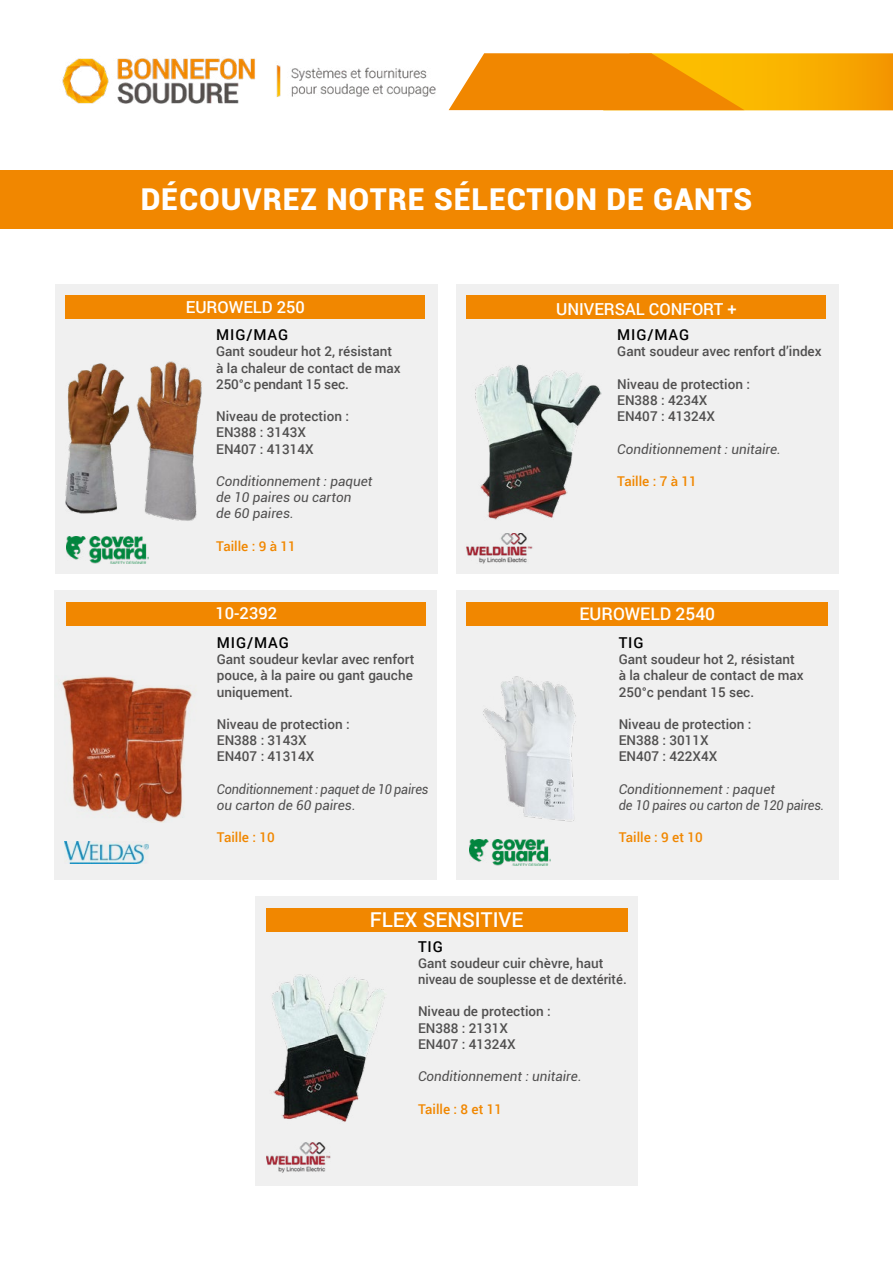
<style>
.page{position:relative;width:893px;height:1263px;background:#fff}
.page>*{position:absolute;margin:0;border:0;box-sizing:border-box;transform-origin:0 0}
.t1{font:900 30.15px "Roboto";letter-spacing:.03em;color:#fff}
.t2{font:500 20.4px "Roboto";color:#fff}
.t3{font:500 17.4px "Roboto";color:#fff}
.t4{font:500 16.5px "Roboto";color:#fff}
.t5{font:500 15px "Roboto";letter-spacing:.06em;color:#000}
.t6{font:500 13.5px/16.2px "Roboto";color:#504f4f}
.t7{font:italic 13.5px/16.2px "Roboto";color:#504f4f}
.t8{font:500 13.5px "Roboto";color:#f18700}
.t9{font:italic 13.5px/16.2px "Roboto";color:#504f4f;scale:.94 1}
</style>
<div class="page">
<img style="left:62px;top:58px;width:374px;height:46px">
<svg style="left:449px;top:53px;width:444px;height:57px;background:#f59e0c"></svg>
<div style="left:55px;top:284px;width:383px;height:290px;background:#f0f0f0"></div>
<img style="left:65px;top:361px;width:137px;height:160px">
<img style="left:67px;top:537px;width:81px;height:26px">
<div style="left:65px;top:295px;width:360px;height:24px;background:#f18700"></div>
<div style="left:456px;top:590px;width:383px;height:290px;background:#f0f0f0"></div>
<img style="left:483px;top:676px;width:93px;height:145px">
<img style="left:469px;top:839px;width:82px;height:27px">
<div style="left:466px;top:602px;width:362px;height:24px;background:#f18700"></div>
<div style="left:255px;top:896px;width:383px;height:290px;background:#f0f0f0"></div>
<img style="left:272px;top:974px;width:113px;height:148px">
<img style="left:266px;top:1142px;width:65px;height:31px">
<div style="left:266px;top:908px;width:361px;height:23px;background:#f18700"></div>
<div style="left:54px;top:590px;width:383px;height:290px;background:#f0f0f0"></div>
<img style="left:62px;top:676px;width:130px;height:146px">
<img style="left:65px;top:841px;width:84px;height:22px">
<div style="left:66px;top:602px;width:360px;height:24px;background:#f18700"></div>
<div style="left:456px;top:284px;width:383px;height:290px;background:#f0f0f0"></div>
<img style="left:475px;top:365px;width:127px;height:155px">
<img style="left:466px;top:533px;width:67px;height:30px">
<div style="left:466px;top:295px;width:360px;height:24px;background:#f18700"></div>
<div style="left:0;top:171px;width:893px;height:58px;background:#f18700"></div>
<h1 class="t1" style="left:141px;top:178px;width:613px">DÉCOUVREZ NOTRE SÉLECTION DE GANTS</h1>
<p class="t4" style="left:186px;top:295px;width:121px">EUROWELD 250</p>
<p class="t5" style="left:216px;top:324px;width:74px">MIG/MAG</p>
<p class="t6" style="left:216px;top:343px;width:186px">Gant soudeur hot 2, résistant à la chaleur de contact de max<br>250°c pendant 15 sec.</p>
<p class="t6" style="left:216px;top:408px;width:134px">Niveau de protection :<br>EN388 : 3143X<br>EN407 : 41314X</p>
<p class="t7" style="left:216px;top:472px;width:158px">Conditionnement : paquet de 10 paires ou carton<br>de 60 paires.</p>
<p class="t8" style="left:216px;top:536px;width:81px">Taille : 9 à 11</p>
<p class="t4" style="left:215px;top:602px;width:63px">10-2392</p>
<p class="t5" style="left:217px;top:632px;width:74px">MIG/MAG</p>
<p class="t6" style="left:217px;top:651px;width:199px">Gant soudeur kevlar avec renfort pouce, à la paire ou gant gauche uniquement.</p>
<p class="t6" style="left:217px;top:715px;width:134px">Niveau de protection :<br>EN388 : 3143X<br>EN407 : 41314X</p>
<p class="t9" style="left:217px;top:780px;width:227px">Conditionnement : paquet de 10 paires ou carton de 60 paires.</p>
<p class="t8" style="left:217px;top:828px;width:59px">Taille : 10</p>
<p class="t4" style="left:556px;top:297px;width:182px">UNIVERSAL CONFORT +</p>
<p class="t5" style="left:617px;top:324px;width:74px">MIG/MAG</p>
<p class="t6" style="left:617px;top:343px;width:206px">Gant soudeur avec renfort d’index</p>
<p class="t6" style="left:617px;top:375px;width:134px">Niveau de protection :<br>EN388 : 4234X<br>EN407 : 41324X</p>
<p class="t7" style="left:617px;top:440px;width:165px">Conditionnement : unitaire.</p>
<p class="t8" style="left:617px;top:472px;width:81px">Taille : 7 à 11</p>
<p class="t3" style="left:579px;top:602px;width:137px">EUROWELD 2540</p>
<p class="t5" style="left:619px;top:632px;width:26px">TIG</p>
<p class="t6" style="left:619px;top:651px;width:187px">Gant soudeur hot 2, résistant à la chaleur de contact de max<br>250°c pendant 15 sec.</p>
<p class="t6" style="left:619px;top:715px;width:134px">Niveau de protection :<br>EN388 : 3011X<br>EN407 : 422X4X</p>
<p class="t7" style="left:619px;top:780px;width:207px">Conditionnement : paquet<br>de 10 paires ou carton de 120 paires.</p>
<p class="t8" style="left:619px;top:828px;width:86px">Taille : 9 et 10</p>
<h2 class="t2" style="left:370px;top:905px;width:155px">FLEX SENSITIVE</h2>
<p class="t5" style="left:418px;top:936px;width:26px">TIG</p>
<p class="t6" style="left:418px;top:954px;width:210px">Gant soudeur cuir chèvre, haut niveau de souplesse et de dextérité.</p>
<p class="t6" style="left:418px;top:1003px;width:134px">Niveau de protection :<br>EN388 : 2131X<br>EN407 : 41324X</p>
<p class="t7" style="left:418px;top:1068px;width:165px">Conditionnement : unitaire.</p>
<p class="t8" style="left:418px;top:1099px;width:86px">Taille : 8 et 11</p>
</div>
